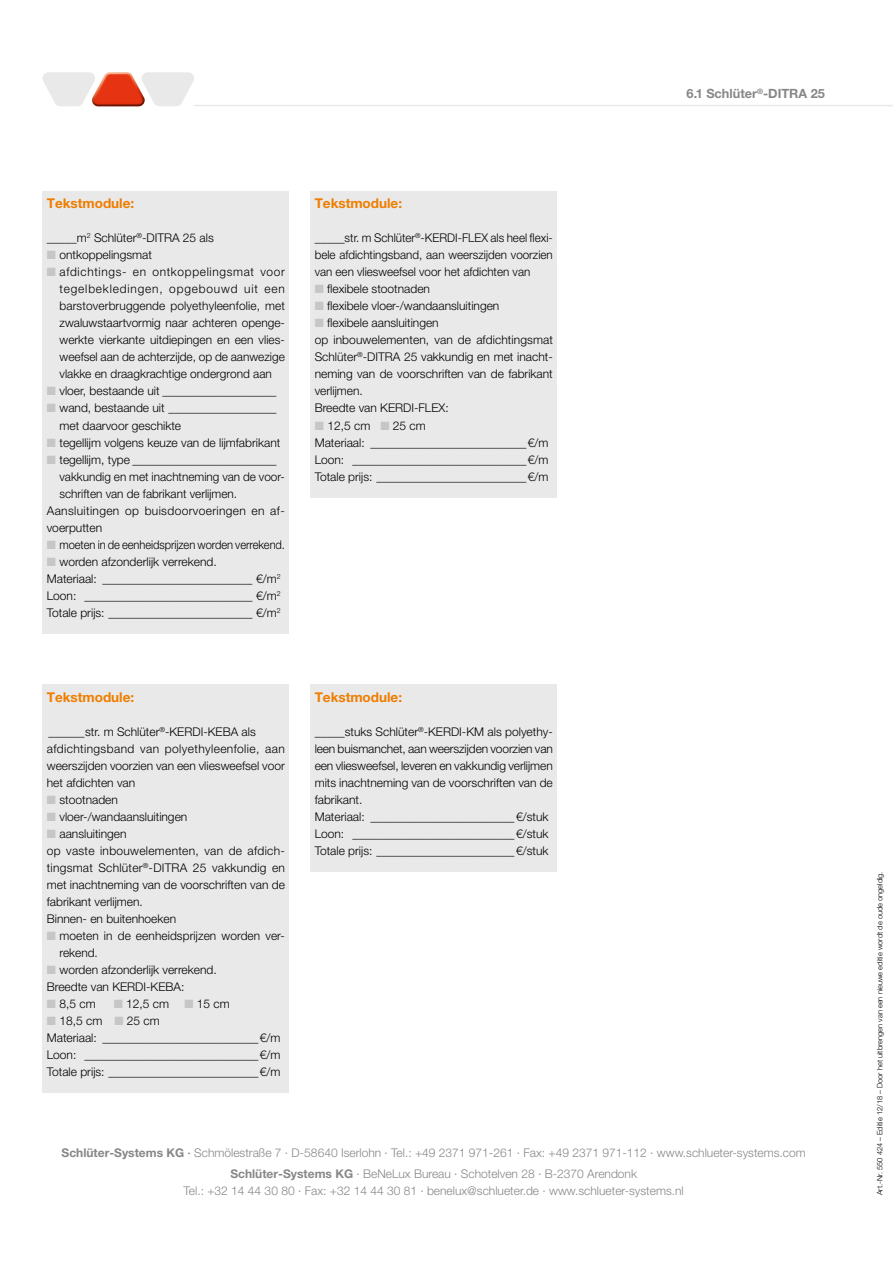
<style>
.page{position:relative;width:893px;height:1263px;background:#fff}
.page>*{position:absolute;margin:0;border:0;box-sizing:border-box;transform-origin:0 0}
.Unter-Überschrift{font:700 13.5px "Helvetica Neue LT Pro";color:#ef7d00}
.t1{font:700 12.75px "Helvetica Neue LT Pro";color:#878787}
.Textbaustein{font:300 12px/17px "Helvetica Neue LT Pro";color:#000;text-align:justify}
.Textbaustein_1__Zeil{font:300 12px/17px "Helvetica Neue LT Pro";color:#000;text-align:justify}
.t2{font:300 12px/21.3px "Helvetica Neue LT Pro";color:#878787;text-align:center}
.Textbaustein-2{font:300 12px/17px "Helvetica Neue LT Pro";letter-spacing:.03em;color:#000}
.Textbaustein-3{font:300 12px "Helvetica Neue LT Pro";color:#000;scale:.93 1}
.Fließtext{font:300 7.5px "Helvetica Neue LT Pro";color:#000}
.s1{color:#c6c6c6}
.s2{font-weight:700}
.s3{font-weight:500}
</style>
<div class="page">
<hr style="left:194px;top:105px;width:699px;height:1px;background:#e9e9e9">
<svg style="left:43px;top:72px;width:151px;height:34px"></svg>
<div style="left:310px;top:685px;width:247px;height:187px;background:#e9e9e9"></div>
<div style="left:43px;top:685px;width:246px;height:408px;background:#e9e9e9"></div>
<div style="left:310px;top:191px;width:247px;height:306px;background:#e9e9e9"></div>
<div style="left:43px;top:191px;width:246px;height:443px;background:#e9e9e9"></div>
<p class="Unter-Überschrift" style="left:47px;top:195px;width:89px">Tekstmodule:</p>
<p class="Textbaustein_1__Zeil" style="left:47px;top:229px;width:169px">_____m<sup>2</sup> Schlüter<sup>®</sup>-DITRA 25 als</p>
<p class="Textbaustein" style="left:47px;top:246px;width:107px"><span class="s1">■</span> ontkoppelingsmat</p>
<p class="Textbaustein" style="left:60px;top:263px;width:227px;text-indent:-13px"><span class="s1">■</span> afdichtings- en ontkoppelingsmat voor tegelbekledingen, opgebouwd uit een barstoverbruggende polyethyleenfolie, met zwaluwstaartvormig naar achteren openge&shy;werkte vierkante uitdiepingen en een vlies&shy;weefsel aan de achterzijde, op de aanwezige vlakke en draagkrachtige ondergrond aan</p>
<p class="Textbaustein" style="left:47px;top:382px;width:231px"><span class="s1">■</span> vloer, bestaande uit ___________________</p>
<p class="Textbaustein" style="left:47px;top:399px;width:231px"><span class="s1">■</span> wand, bestaande uit __________________</p>
<p class="Textbaustein" style="left:60px;top:416px;width:123px">met daarvoor geschikte</p>
<p class="Textbaustein" style="left:47px;top:433px;width:235px"><span class="s1">■</span> tegellijm volgens keuze van de lijmfabrikant</p>
<p class="Textbaustein" style="left:47px;top:450px;width:231px"><span class="s1">■</span> tegellijm, type ________________________</p>
<p class="Textbaustein" style="left:60px;top:467px;width:227px">vakkundig en met inachtneming van de voor&shy;schriften van de fabrikant verlijmen.</p>
<p class="Textbaustein-2" style="left:47px;top:501px;width:240px">Aansluitingen op buisdoorvoeringen en af&shy;voerputten</p>
<p class="Textbaustein-3" style="left:47px;top:537px;width:258px"><span class="s1">■</span> moeten in de eenheidsprijzen worden verrekend.</p>
<p class="Textbaustein" style="left:47px;top:553px;width:171px"><span class="s1">■</span> worden afzonderlijk verrekend.</p>
<p class="Textbaustein" style="left:47px;top:570px;width:235px">Materiaal: _________________________ €/m<sup>2</sup></p>
<p class="Textbaustein" style="left:47px;top:587px;width:235px">Loon: ____________________________ €/m<sup>2</sup></p>
<p class="Textbaustein" style="left:47px;top:604px;width:235px">Totale prijs: ________________________ €/m<sup>2</sup></p>
<p class="Unter-Überschrift" style="left:315px;top:195px;width:89px">Tekstmodule:</p>
<p class="Textbaustein_1__Zeil" style="left:315px;top:229px;width:240px">_____str. m Schlüter<sup>®</sup>-KERDI-FLEX als heel flexi&shy;bele afdichtingsband, aan weerszijden voorzien van een vliesweefsel voor het afdichten van</p>
<p class="Textbaustein_1__Zeil" style="left:315px;top:280px;width:117px"><span class="s1">■</span> flexibele stootnaden</p>
<p class="Textbaustein_1__Zeil" style="left:315px;top:297px;width:186px"><span class="s1">■</span> flexibele vloer-/wandaansluitingen</p>
<p class="Textbaustein_1__Zeil" style="left:315px;top:314px;width:126px"><span class="s1">■</span> flexibele aansluitingen</p>
<p class="Textbaustein_1__Zeil" style="left:315px;top:331px;width:240px">op inbouwelementen, van de afdichtingsmat Schlüter<sup>®</sup>-DITRA 25 vakkundig en met inacht&shy;neming van de voorschriften van de fabrikant verlijmen.</p>
<p class="Textbaustein_1__Zeil" style="left:315px;top:399px;width:136px">Breedte van KERDI-FLEX:</p>
<p class="Textbaustein" style="left:315px;top:416px;width:113px"><span class="s1">■</span> 12,5 cm <span class="s1">■</span> 25 cm</p>
<p class="Textbaustein" style="left:315px;top:433px;width:235px">Materiaal: __________________________€/m</p>
<p class="Textbaustein" style="left:315px;top:450px;width:235px">Loon: _____________________________€/m</p>
<p class="Textbaustein" style="left:315px;top:467px;width:235px">Totale prijs: _________________________€/m</p>
<p class="Unter-Überschrift" style="left:47px;top:688px;width:89px">Tekstmodule:</p>
<p class="Unter-Überschrift" style="left:315px;top:688px;width:89px">Tekstmodule:</p>
<p class="Textbaustein_1__Zeil" style="left:49px;top:723px;width:209px">______str. m Schlüter<sup>®</sup>-KERDI-KEBA als</p>
<p class="Textbaustein_1__Zeil" style="left:47px;top:740px;width:240px">afdichtingsband van polyethyleenfolie, aan weerszijden voorzien van een vliesweefsel voor het afdichten van</p>
<p class="Textbaustein" style="left:47px;top:791px;width:73px"><span class="s1">■</span> stootnaden</p>
<p class="Textbaustein" style="left:47px;top:808px;width:142px"><span class="s1">■</span> vloer-/wandaansluitingen</p>
<p class="Textbaustein" style="left:47px;top:825px;width:81px"><span class="s1">■</span> aansluitingen</p>
<p class="Textbaustein" style="left:47px;top:842px;width:240px">op vaste inbouwelementen, van de afdich&shy;tingsmat Schlüter<sup>®</sup>-DITRA 25 vakkundig en met inachtneming van de voorschriften van de fabrikant verlijmen.</p>
<p class="Textbaustein" style="left:47px;top:910px;width:131px">Binnen- en buitenhoeken</p>
<p class="Textbaustein" style="left:60px;top:927px;width:227px;text-indent:-13px"><span class="s1">■</span> moeten in de eenheidsprijzen worden ver&shy;rekend.</p>
<p class="Textbaustein" style="left:47px;top:961px;width:171px"><span class="s1">■</span> worden afzonderlijk verrekend.</p>
<p class="Textbaustein" style="left:47px;top:978px;width:139px">Breedte van KERDI-KEBA:</p>
<p class="Textbaustein" style="left:47px;top:995px;width:50px"><span class="s1">■</span> 8,5 cm</p>
<p class="Textbaustein" style="left:114px;top:995px;width:57px"><span class="s1">■</span> 12,5 cm</p>
<p class="Textbaustein" style="left:184px;top:995px;width:47px"><span class="s1">■</span> 15 cm</p>
<p class="Textbaustein" style="left:47px;top:1012px;width:115px"><span class="s1">■</span> 18,5 cm <span class="s1">■</span> 25 cm</p>
<p class="Textbaustein" style="left:47px;top:1029px;width:235px">Materiaal: __________________________€/m</p>
<p class="Textbaustein" style="left:47px;top:1046px;width:235px">Loon: _____________________________€/m</p>
<p class="Textbaustein" style="left:47px;top:1063px;width:235px">Totale prijs: _________________________€/m</p>
<p class="Textbaustein_1__Zeil" style="left:315px;top:723px;width:240px">_____stuks Schlüter<sup>®</sup>-KERDI-KM als polyethy&shy;leen buismanchet, aan weerszijden voorzien van een vliesweefsel, leveren en vakkundig verlijmen mits inachtneming van de voorschriften van de fabrikant.</p>
<p class="Textbaustein" style="left:315px;top:808px;width:235px">Materiaal: ________________________ €/stuk</p>
<p class="Textbaustein" style="left:315px;top:825px;width:235px">Loon: ___________________________ €/stuk</p>
<p class="Textbaustein" style="left:315px;top:842px;width:235px">Totale prijs: _______________________ €/stuk</p>
<p class="t1" style="left:687px;top:86px;width:140px">6.1 Schlüter<sup>®</sup>-DITRA 25</p>
<p class="t2" style="left:62px;top:1141px;width:746px"><span class="s2">Schlüter-Systems KG</span> <span class="s3">·</span> Schmölestraße 7 · D-58640 Iserlohn · Tel.: +49 2371 971-261 · Fax: +49 2371 971-112 · www.schlueter-systems.com<br><span class="s2">Schlüter-Systems KG</span> · BeNeLux Bureau · Schotelven 28 · B-2370 Arendonk</p>
<p class="t2" style="left:184px;top:1180px;width:502px">Tel.: +32 14 44 30 80 · Fax: +32 14 44 30 81 · benelux@schlueter.de · www.schlueter-systems.nl</p>
<p class="Fließtext" style="left:875px;top:1195px;width:325px;rotate:-90deg">Art.-Nr. 550 424 – Editie 12/18 – Door het uitbrengen van een nieuwe editie wordt de oude ongeldig.</p>
</div>
